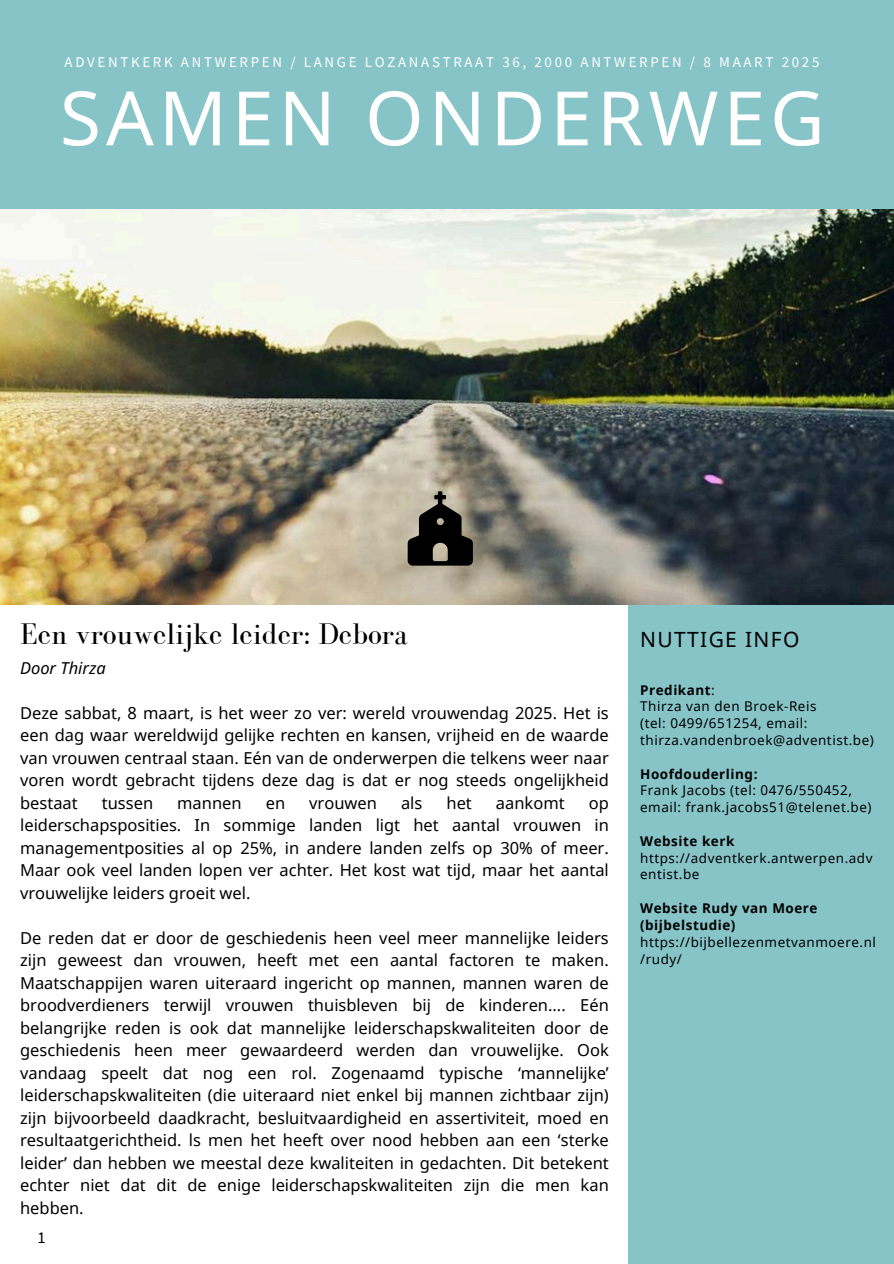
<style>
.page{position:relative;width:894px;height:1264px;background:#fff}
.page>*{position:absolute;margin:0;border:0;box-sizing:border-box;transform-origin:0 0}
.t1{font:75px "Noto Sans";letter-spacing:.065em;color:#fff}
.t2{font:30.75px "Bodoni FLF";color:#000}
.t3{font:21px "Noto Sans";letter-spacing:.065em;color:#000}
.t4{font:16.5px/22.5px "Noto Sans";color:#000;text-align:justify}
.t5{font:italic 16.5px "Noto Sans";color:#000}
.t6{font:16.5px "Source Sans Pro";color:#000}
.t7{font:14.85px "Source Sans Pro";letter-spacing:.18em;color:#fff}
.t8{font:13.5px/16.8px "Noto Sans";letter-spacing:.04em;color:#000}
.t9{font:700 13.5px/16.8px "Noto Sans";letter-spacing:.04em;color:#000}
.s1{font-weight:400}
</style>
<div class="page">
<div style="left:628px;top:582px;width:265px;height:681px;background:#87c4c8"></div>
<img style="left:0;top:208px;width:893px;height:396px">
<div style="left:0;top:0;width:893px;height:208px;background:#87c4c8"></div>
<svg style="left:407px;top:491px;width:65px;height:74px;background:#4f4b42"></svg>
<h4 class="t7" style="left:65px;top:52px;width:756px">ADVENTKERK ANTWERPEN / LANGE LOZANASTRAAT 36, 2000 ANTWERPEN / 8 MAART 2025</h4>
<p class="t1" style="left:60px;top:65px;width:766px">SAMEN ONDERWEG</p>
<p class="t2" style="left:20px;top:617px;width:389px">Een vrouwelijke leider: Debora</p>
<p class="t5" style="left:20px;top:656px;width:87px">Door Thirza</p>
<p class="t4" style="left:20px;top:701px;width:590px">Deze sabbat, 8 maart, is het weer zo ver: wereld vrouwendag 2025. Het is een dag waar wereldwijd gelijke rechten en kansen, vrijheid en de waarde van vrouwen centraal staan. Eén van de onderwerpen die telkens weer naar voren wordt gebracht tijdens deze dag is dat er nog steeds ongelijkheid bestaat</p>
<p class="t4" style="left:102px;top:791px;width:53px">tussen</p>
<p class="t4" style="left:177px;top:791px;width:66px">mannen</p>
<p class="t4" style="left:266px;top:791px;width:21px">en</p>
<p class="t4" style="left:309px;top:791px;width:69px">vrouwen</p>
<p class="t4" style="left:401px;top:791px;width:23px">als</p>
<p class="t4" style="left:446px;top:791px;width:27px">het</p>
<p class="t4" style="left:496px;top:791px;width:70px">aankomt</p>
<p class="t4" style="left:20px;top:791px;width:590px;text-indent:568px">op leiderschapsposities. In sommige landen ligt het aantal vrouwen in managementposities al op 25%, in andere landen zelfs op 30% of meer.<br>Maar ook veel landen lopen ver achter. Het kost wat tijd, maar het aantal vrouwelijke leiders groeit wel.</p>
<p class="t4" style="left:20px;top:926px;width:590px">De reden dat er door de geschiedenis heen veel meer mannelijke leiders zijn geweest dan vrouwen, heeft met een aantal factoren te maken.<br>Maatschappijen waren uiteraard ingericht op mannen, mannen waren de broodverdieners terwijl vrouwen thuisbleven bij de kinderen.... Eén belangrijke reden is ook dat mannelijke leiderschapskwaliteiten door de geschiedenis heen meer gewaardeerd werden dan vrouwelijke. Ook vandaag speelt dat nog een rol. Zogenaamd typische ‘mannelijke’ leiderschapskwaliteiten (die uiteraard niet enkel bij mannen zichtbaar zijn) zijn bijvoorbeeld daadkracht, besluitvaardigheid en assertiviteit, moed en resultaatgerichtheid. ls men het heeft over nood hebben aan een ‘sterke leider’ dan hebben we meestal deze kwaliteiten in gedachten. Dit betekent echter niet dat dit de enige leiderschapskwaliteiten zijn die men kan hebben.</p>
<h1 class="t6" style="left:37px;top:1226px;width:10px">1</h1>
<p class="t3" style="left:640px;top:624px;width:161px">NUTTIGE INFO</p>
<p class="t9" style="left:640px;top:681px;width:76px">Predikant<span class="s1">:</span></p>
<p class="t8" style="left:640px;top:697px;width:178px">Thirza van den Broek-Reis</p>
<h3 class="t8" style="left:640px;top:714px;width:235px">(tel: 0499/651254, email: thirza.vandenbroek@adventist.be)</h3>
<p class="t9" style="left:640px;top:765px;width:119px">Hoofdouderling:</p>
<p class="t8" style="left:640px;top:781px;width:233px">Frank Jacobs (tel: 0476/550452, email: frank.jacobs51@telenet.be)</p>
<p class="t9" style="left:640px;top:832px;width:96px">Website kerk</p>
<p class="t8" style="left:640px;top:849px;width:234px">https://adventkerk.antwerpen.adv entist.be</p>
<p class="t9" style="left:640px;top:899px;width:179px">Website Rudy van Moere (bijbelstudie)</p>
<p class="t8" style="left:640px;top:933px;width:237px">https://bijbellezenmetvanmoere.nl /rudy/</p>
</div>
